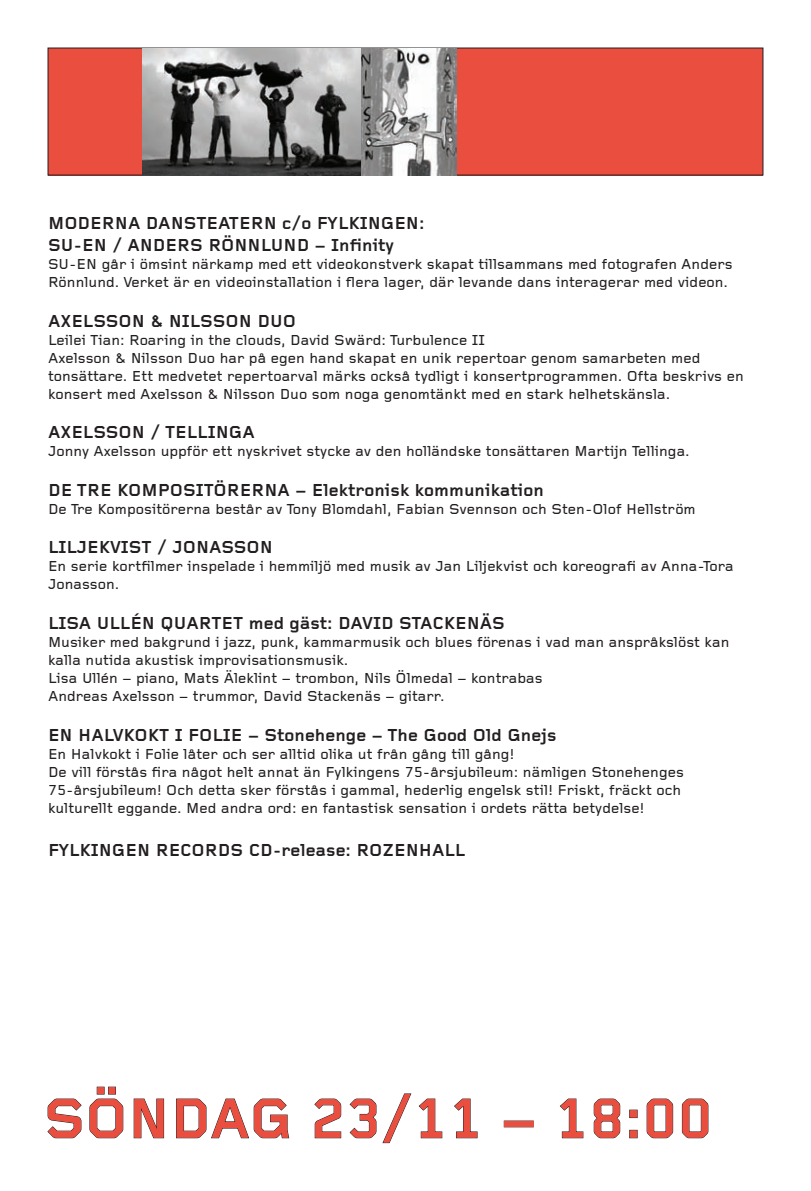
<style>
.page{position:relative;width:811px;height:1191px;background:#fff}
.page>*{position:absolute;margin:0;border:0;box-sizing:border-box;transform-origin:0 0}
.t1{font:700 58px "Foundry Gridnik";color:#ea4e3f}
.t2{font:700 18px/21.6px "Foundry Gridnik";color:#231f20}
.t3{font:500 15px/18px "Foundry Gridnik";color:#231f20}
</style>
<div class="page">
<div style="left:48px;top:48px;width:715px;height:127px;background:#ea4e3f"></div>
<svg style="left:47px;top:1098px;width:35px;height:40px"></svg>
<svg style="left:89px;top:1086px;width:35px;height:52px"></svg>
<svg style="left:133px;top:1098px;width:32px;height:40px"></svg>
<svg style="left:176px;top:1098px;width:114px;height:40px"></svg>
<svg style="left:314px;top:1098px;width:28px;height:40px"></svg>
<svg style="left:349px;top:1093px;width:62px;height:50px"></svg>
<svg style="left:418px;top:1098px;width:25px;height:40px"></svg>
<svg style="left:454px;top:1098px;width:24px;height:40px"></svg>
<svg style="left:560px;top:1098px;width:24px;height:40px"></svg>
<svg style="left:593px;top:1098px;width:28px;height:40px"></svg>
<svg style="left:629px;top:1109px;width:9px;height:29px"></svg>
<svg style="left:646px;top:1098px;width:27px;height:40px"></svg>
<svg style="left:681px;top:1098px;width:28px;height:40px"></svg>
<img style="left:142px;top:48px;width:220px;height:127px">
<img style="left:362px;top:48px;width:94px;height:127px">
<p class="t2" style="left:48px;top:213px;width:378px">MODERNA DANSTEATERN c/o FYLKINGEN:<br>SU-EN / ANDERS RÖNNLUND – Infinity</p>
<p class="t3" style="left:48px;top:256px;width:686px">SU-EN går i ömsint närkamp med ett videokonstverk skapat tillsammans med fotografen Anders<br>Rönnlund. Verket är en videoinstallation i flera lager, där levande dans interagerar med videon.</p>
<p class="t2" style="left:48px;top:311px;width:249px">AXELSSON &amp; NILSSON DUO</p>
<p class="t3" style="left:48px;top:331px;width:697px">Leilei Tian: Roaring in the clouds, David Swärd: Turbulence II<br>Axelsson &amp; Nilsson Duo har på egen hand skapat en unik repertoar genom samarbeten med tonsättare. Ett medvetet repertoarval märks också tydligt i konsertprogrammen. Ofta beskrivs en konsert med Axelsson &amp; Nilsson Duo som noga genomtänkt med en stark helhetskänsla.</p>
<p class="t2" style="left:48px;top:422px;width:208px">AXELSSON / TELLINGA</p>
<p class="t3" style="left:48px;top:443px;width:643px">Jonny Axelsson uppför ett nyskrivet stycke av den holländske tonsättaren Martijn Tellinga.</p>
<p class="t2" style="left:48px;top:480px;width:497px">DE TRE KOMPOSITÖRERNA – Elektronisk kommunikation</p>
<p class="t3" style="left:48px;top:500px;width:649px">De Tre Kompositörerna består av Tony Blomdahl, Fabian Svennson och Sten-Olof Hellström</p>
<p class="t2" style="left:48px;top:537px;width:226px">LILJEKVIST / JONASSON</p>
<p class="t3" style="left:48px;top:558px;width:687px">En serie kortfilmer inspelade i hemmiljö med musik av Jan Liljekvist och koreografi av Anna-Tora<br>Jonasson.</p>
<p class="t2" style="left:48px;top:613px;width:458px">LISA ULLÉN QUARTET med gäst: DAVID STACKENÄS</p>
<p class="t3" style="left:48px;top:634px;width:683px">Musiker med bakgrund i jazz, punk, kammarmusik och blues förenas i vad man anspråkslöst kan kalla nutida akustisk improvisationsmusik.<br>Lisa Ullén – piano, Mats Äleklint – trombon, Nils Ölmedal – kontrabas<br>Andreas Axelsson – trummor, David Stackenäs – gitarr.</p>
<p class="t2" style="left:48px;top:725px;width:510px">EN HALVKOKT I FOLIE – Stonehenge – The Good Old Gnejs</p>
<p class="t3" style="left:48px;top:745px;width:637px">En Halvkokt i Folie låter och ser alltid olika ut från gång till gång!<br>De vill förstås fira något helt annat än Fylkingens 75-årsjubileum: nämligen Stonehenges 75-årsjubileum! Och detta sker förstås i gammal, hederlig engelsk stil! Friskt, fräckt och kulturellt eggande. Med andra ord: en fantastisk sensation i ordets rätta betydelse!</p>
<p class="t2" style="left:48px;top:840px;width:419px">FYLKINGEN RECORDS CD-release: ROZENHALL</p>
<h1 class="t1" style="left:44px;top:1086px;width:670px">SÖNDAG 23/11 – 18:00</h1>
</div>
